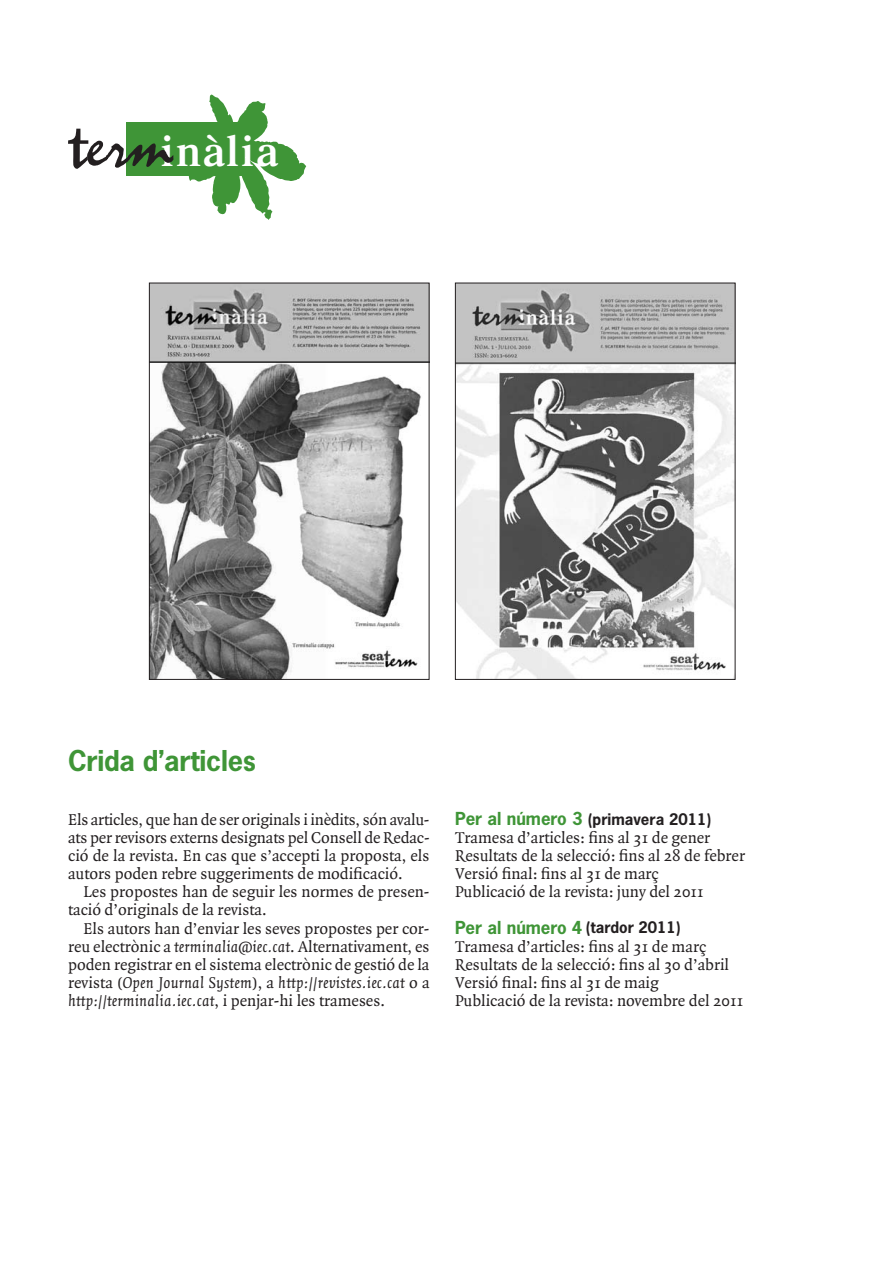
<style>
.page{position:relative;width:893px;height:1263px;background:#fff}
.page>*{position:absolute;margin:0;border:0;box-sizing:border-box;transform-origin:0 0}
.t1{font:600 44.25px "Times";letter-spacing:.06em;color:#fff}
.t2{font:700 27px "News Gothic";letter-spacing:-.01em;color:#3f9537}
.t3{font:16.8px/18px "Quadraat";color:#231f20}
.t4{font:700 16.8px "News Gothic";color:#3f9537}
.t5{font:700 15px "News Gothic";color:#231f20}
.s1{font-style:italic}
.s2{font-size:16.8px;color:#3f9537}
.s3{font-size:15px;color:#231f20}
</style>
<div class="page">
<svg style="left:68px;top:95px;width:238px;height:125px"></svg>
<img style="left:151px;top:285px;width:276px;height:393px">
<div style="left:149px;top:283px;width:280px;height:397px;border:1px solid #231f20"></div>
<img style="left:457px;top:285px;width:276px;height:393px">
<div style="left:455px;top:283px;width:280px;height:397px;border:1px solid #231f20"></div>
<h1 class="t1" style="left:161px;top:125px;width:119px">inàlia</h1>
<h2 class="t2" style="left:68px;top:743px;width:189px">Crida d’articles</h2>
<p class="t3" style="left:68px;top:811px;width:363px;text-align:justify">Els articles, que han de ser originals i inèdits, són avalu&shy;ats per revisors externs designats pel Consell de Redac&shy;ció de la revista. En cas que s’accepti la proposta, els autors poden rebre suggeriments de modificació.</p>
<p class="t3" style="left:68px;top:883px;width:363px;text-indent:15px">Les propostes han de seguir les normes de presen&shy;tació d’originals de la revista.</p>
<p class="t3" style="left:68px;top:920px;width:363px;text-align:justify;text-indent:15px">Els autors han d’enviar les seves propostes per cor&shy;reu electrònic a <span class="s1">terminalia@iec.cat</span>. Alternativament, es poden registrar en el sistema electrònic de gestió de la revista (<span class="s1">Open Journal System</span>), a <span class="s1">http://revistes.iec.cat</span> o a <span class="s1">http://terminalia.iec.cat</span>, i penjar-hi les trameses.</p>
<p class="t5" style="left:455px;top:809px;width:258px"><span class="s2">Per al número 3</span> (primavera 2011)</p>
<p class="t3" style="left:455px;top:829px;width:292px">Tramesa d’articles: fins al 31 de gener Resultats de la selecció: fins al 28 de febrer Versió final: fins al 31 de març<br>Publicació de la revista: juny del 2011</p>
<p class="t4" style="left:455px;top:916px;width:227px">Per al número 4 <span class="s3">(tardor 2011)</span></p>
<p class="t3" style="left:455px;top:938px;width:290px">Tramesa d’articles: fins al 31 de març Resultats de la selecció: fins al 30 d’abril Versió final: fins al 31 de maig<br>Publicació de la revista: novembre del 2011</p>
</div>
